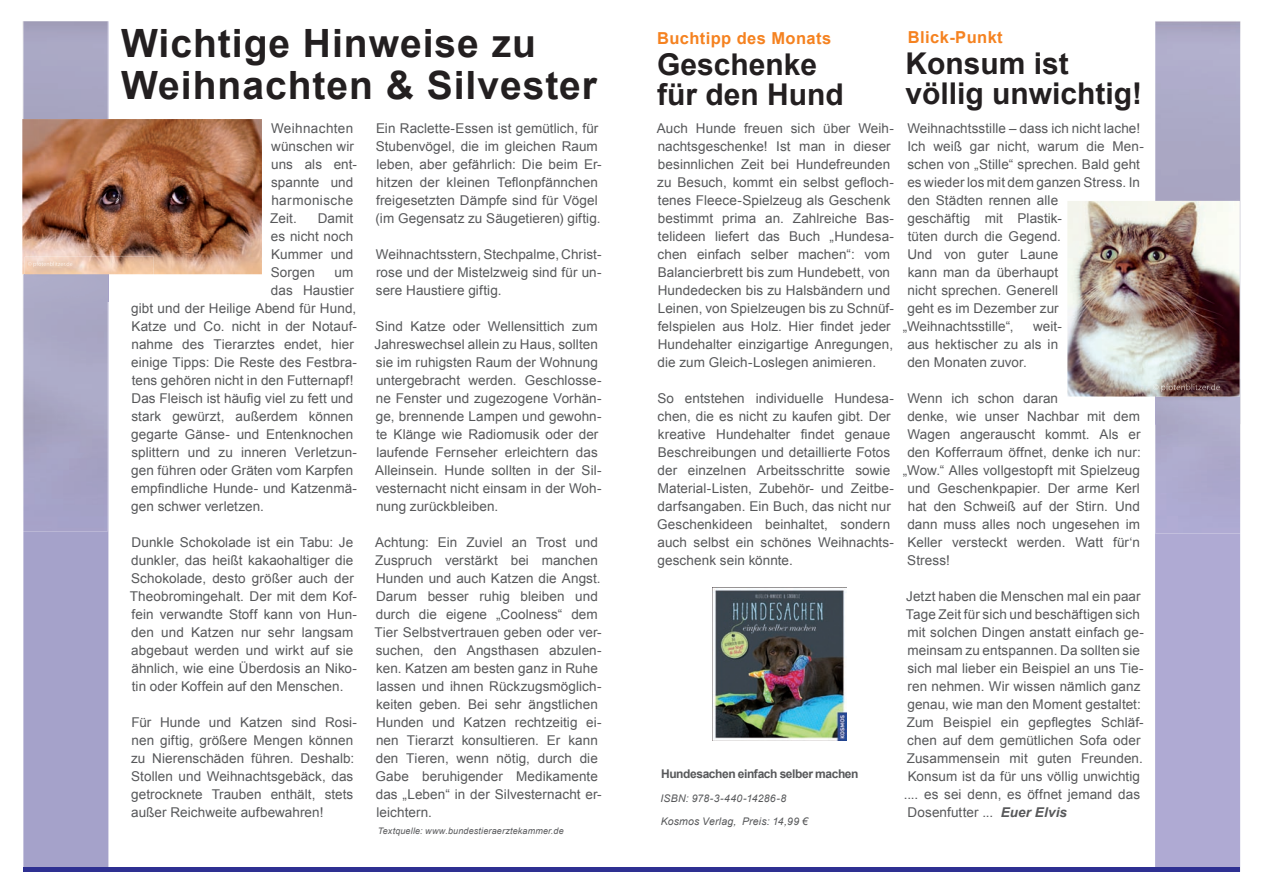
<style>
.page{position:relative;width:1263px;height:893px;background:#fff}
.page>*{position:absolute;margin:0;border:0;box-sizing:border-box;transform-origin:0 0}
.t1{font:700 39px/42px "Arial";letter-spacing:.025em;color:#231f20}
.t2{font:700 30px/30px "Arial";color:#231f20}
.t3{font:700 16.5px "Arial";letter-spacing:.025em;color:#f58220}
.t4{font:13.5px/18px "Arial";letter-spacing:.005em;color:#57585a}
.t5{font:700 12px "Arial";letter-spacing:-.035em;color:#57585a}
.t6{font:italic 10.5px "Arial";letter-spacing:.015em;color:#57585a}
.t7{font:italic 9px "Arial";letter-spacing:.02em;color:#57585a}
.s1{font-weight:700;font-style:italic}
</style>
<div class="page">
<div style="left:23px;top:531px;width:85px;height:336px;background:#a5a2ca"></div>
<div style="left:23px;top:867px;width:608px;height:5px;background:#2e3092"></div>
<div style="left:23px;top:21px;width:85px;height:510px;background:#a8a6c5"></div>
<div style="left:1155px;top:533px;width:85px;height:339px;background:#afaad3"></div>
<div style="left:631px;top:867px;width:608px;height:5px;background:#2e3092"></div>
<img style="left:1155px;top:21px;width:85px;height:512px">
<img style="left:22px;top:119px;width:240px;height:155px">
<img style="left:25px;top:257px;width:129px;height:45px">
<svg style="left:108px;top:274px;width:1px;height:28px"></svg>
<img style="left:28px;top:262px;width:44px;height:5px">
<img style="left:1067px;top:201px;width:172px;height:195px">
<img style="left:713px;top:588px;width:133px;height:153px">
<img style="left:1155px;top:379px;width:86px;height:45px">
<img style="left:1150px;top:379px;width:89px;height:17px">
<img style="left:1153px;top:384px;width:67px;height:8px">
<h1 class="t1" style="left:121px;top:24px;width:477px">Wichtige Hinweise zu<br>Weihnachten &amp; Silvester</h1>
<p class="t4" style="left:270px;top:119px;width:88px">Weihnachten wünschen wir uns als ent&shy;spannte und harmonische<br>Zeit.</p>
<p class="t4" style="left:271px;top:209px;width:84px;text-align:justify;text-indent:47px">Damit es nicht noch Kummer und Sorgen</p>
<p class="t4" style="left:334px;top:263px;width:20px">um</p>
<p class="t4" style="left:271px;top:281px;width:84px">das Haustier</p>
<p class="t4" style="left:131px;top:299px;width:226px">gibt und der Heilige Abend für Hund,</p>
<p class="t4" style="left:132px;top:317px;width:227px">Katze und Co. nicht in der Notauf-</p>
<p class="t4" style="left:131px;top:335px;width:224px">nahme des Tierarztes endet, hier</p>
<p class="t4" style="left:131px;top:353px;width:227px">einige Tipps: Die Reste des Festbra-</p>
<p class="t4" style="left:132px;top:371px;width:223px">tens gehören nicht in den Futternapf!</p>
<p class="t4" style="left:132px;top:389px;width:223px">Das Fleisch ist häufig viel zu fett und</p>
<p class="t4" style="left:131px;top:407px;width:223px">stark gewürzt, außerdem können</p>
<p class="t4" style="left:131px;top:425px;width:223px">gegarte Gänse- und Entenknochen</p>
<p class="t4" style="left:131px;top:443px;width:227px">splittern und zu inneren Verletzun-</p>
<p class="t4" style="left:131px;top:461px;width:224px">gen führen oder Gräten vom Karpfen</p>
<p class="t4" style="left:131px;top:479px;width:227px">empfindliche Hunde- und Katzenmä-</p>
<p class="t4" style="left:131px;top:497px;width:134px">gen schwer verletzen.</p>
<p class="t4" style="left:130px;top:533px;width:229px">Dunkle Schokolade ist ein Tabu: Je dunkler, das heißt kakaohaltiger die Schokolade, desto größer auch der Theobromingehalt. Der mit dem Kof&shy;fein verwandte Stoff kann von Hun&shy;den und Katzen nur sehr langsam abgebaut werden und wirkt auf sie ähnlich, wie eine Überdosis an Niko&shy;tin oder Koffein auf den Menschen.</p>
<p class="t4" style="left:131px;top:713px;width:228px">Für Hunde und Katzen sind Rosi&shy;nen giftig, größere Mengen können zu Nierenschäden führen. Deshalb:<br>Stollen und Weihnachtsgebäck, das getrocknete Trauben enthält, stets außer Reichweite aufbewahren!</p>
<p class="t4" style="left:375px;top:119px;width:228px">Ein Raclette-Essen ist gemütlich, für Stubenvögel, die im gleichen Raum leben, aber gefährlich: Die beim Er&shy;hitzen der kleinen Teflonpfännchen freigesetzten Dämpfe sind für Vögel (im Gegensatz zu Säugetieren) giftig.</p>
<p class="t4" style="left:376px;top:245px;width:227px;text-align:justify">Weihnachtsstern, Stechpalme, Christ&shy;rose und der Mistelzweig sind für un&shy;sere Haustiere giftig.</p>
<p class="t4" style="left:375px;top:317px;width:229px">Sind Katze oder Wellensittich zum Jahreswechsel allein zu Haus, sollten sie im ruhigsten Raum der Wohnung untergebracht werden. Geschlosse&shy;ne Fenster und zugezogene Vorhän&shy;ge, brennende Lampen und gewohn&shy;te Klänge wie Radiomusik oder der laufende Fernseher erleichtern das Alleinsein. Hunde sollten in der Sil&shy;vesternacht nicht einsam in der Woh&shy;nung zurückbleiben.</p>
<p class="t4" style="left:374px;top:533px;width:229px">Achtung: Ein Zuviel an Trost und<br>Zuspruch verstärkt bei manchen<br>Hunden und auch Katzen die Angst.<br>Darum besser ruhig bleiben und durch die eigene „Coolness“ dem<br>Tier Selbstvertrauen geben oder ver&shy;suchen, den Angsthasen abzulen&shy;ken. Katzen am besten ganz in Ruhe lassen und ihnen Rückzugsmöglich&shy;keiten geben. Bei sehr ängstlichen<br>Hunden und Katzen rechtzeitig ei&shy;nen Tierarzt konsultieren. Er kann den Tieren, wenn nötig, durch die<br>Gabe beruhigender Medikamente das „Leben“ in der Silvesternacht er&shy;leichtern.</p>
<p class="t7" style="left:378px;top:825px;width:187px">Textquelle: www.bundestieraerztekammer.de</p>
<p class="t3" style="left:657px;top:27px;width:176px">Buchtipp des Monats</p>
<p class="t3" style="left:908px;top:26px;width:96px">Blick-Punkt</p>
<h2 class="t2" style="left:905px;top:49px;width:238px">Konsum ist völlig unwichtig!</h2>
<h2 class="t2" style="left:657px;top:50px;width:188px">Geschenke für den Hund</h2>
<p class="t4" style="left:657px;top:119px;width:239px">Auch Hunde freuen sich über Weih&shy;nachtsgeschenke! Ist man in dieser besinnlichen Zeit bei Hundefreunden zu Besuch, kommt ein selbst gefloch&shy;tenes Fleece-Spielzeug als Geschenk bestimmt prima an. Zahlreiche Bas&shy;telideen liefert das Buch „Hundesa&shy;chen einfach selber machen“: vom Balancierbrett bis zum Hundebett, von Hundedecken bis zu Halsbändern und Leinen, von Spielzeugen bis zu Schnüf&shy;felspielen aus Holz. Hier findet jeder Hundehalter einzigartige Anregungen, die zum Gleich-Loslegen animieren.</p>
<p class="t4" style="left:657px;top:389px;width:238px">So entstehen individuelle Hundesa&shy;chen, die es nicht zu kaufen gibt. Der kreative Hundehalter findet genaue Beschreibungen und detaillierte Fotos der einzelnen Arbeitsschritte sowie Material-Listen, Zubehör- und Zeitbe&shy;darfsangaben. Ein Buch, das nicht nur Geschenkideen beinhaltet, sondern auch selbst ein schönes Weihnachts&shy;geschenk sein könnte.</p>
<p class="t5" style="left:661px;top:766px;width:199px">Hundesachen einfach selber machen</p>
<p class="t6" style="left:660px;top:791px;width:127px">ISBN: 978-3-440-14286-8</p>
<p class="t6" style="left:661px;top:815px;width:149px">Kosmos Verlag, Preis: 14,99 €</p>
<p class="t4" style="left:907px;top:119px;width:234px">Weihnachtsstille – dass ich nicht lache!</p>
<p class="t4" style="left:907px;top:137px;width:238px">Ich weiß gar nicht, warum die Men-</p>
<p class="t4" style="left:907px;top:155px;width:234px">schen von „Stille“ sprechen. Bald geht</p>
<p class="t4" style="left:907px;top:173px;width:234px">es wieder los mit dem ganzen Stress. In</p>
<p class="t4" style="left:907px;top:191px;width:152px">den Städten rennen alle</p>
<p class="t4" style="left:907px;top:209px;width:156px">geschäftig mit Plastik-</p>
<p class="t4" style="left:908px;top:227px;width:155px">tüten durch die Gegend.</p>
<p class="t4" style="left:907px;top:245px;width:152px">Und von guter Laune</p>
<p class="t4" style="left:908px;top:263px;width:152px">kann man da überhaupt</p>
<p class="t4" style="left:907px;top:281px;width:152px">nicht sprechen. Generell</p>
<p class="t4" style="left:907px;top:299px;width:153px">geht es im Dezember zur</p>
<p class="t4" style="left:903px;top:317px;width:112px">„Weihnachtsstille“,</p>
<p class="t4" style="left:907px;top:317px;width:156px;text-indent:126px">weit&shy;aus hektischer zu als in den Monaten zuvor.</p>
<p class="t4" style="left:907px;top:389px;width:152px">Wenn ich schon daran</p>
<p class="t4" style="left:907px;top:407px;width:234px">denke, wie unser Nachbar mit dem</p>
<p class="t4" style="left:907px;top:425px;width:235px">Wagen angerauscht kommt. Als er</p>
<p class="t4" style="left:907px;top:443px;width:235px">den Kofferraum öffnet, denke ich nur:</p>
<p class="t4" style="left:903px;top:461px;width:239px">„Wow.“ Alles vollgestopft mit Spielzeug</p>
<p class="t4" style="left:907px;top:479px;width:234px">und Geschenkpapier. Der arme Kerl</p>
<p class="t4" style="left:908px;top:497px;width:234px">hat den Schweiß auf der Stirn. Und</p>
<p class="t4" style="left:907px;top:515px;width:234px">dann muss alles noch ungesehen im</p>
<p class="t4" style="left:908px;top:533px;width:234px">Keller versteckt werden. Watt für‘n</p>
<p class="t4" style="left:907px;top:551px;width:44px">Stress!</p>
<p class="t4" style="left:904px;top:587px;width:241px">Jetzt haben die Menschen mal ein paar Tage Zeit für sich und beschäftigen sich mit solchen Dingen anstatt einfach ge&shy;meinsam zu entspannen. Da sollten sie sich mal lieber ein Beispiel an uns Tie&shy;ren nehmen. Wir wissen nämlich ganz genau, wie man den Moment gestaltet:<br>Zum Beispiel ein gepflegtes Schläf&shy;chen auf dem gemütlichen Sofa oder Zusammensein mit guten Freunden.<br>Konsum ist da für uns völlig unwichtig .... es sei denn, es öffnet jemand das Dosenfutter ... <span class="s1">Euer Elvis</span></p>
</div>
